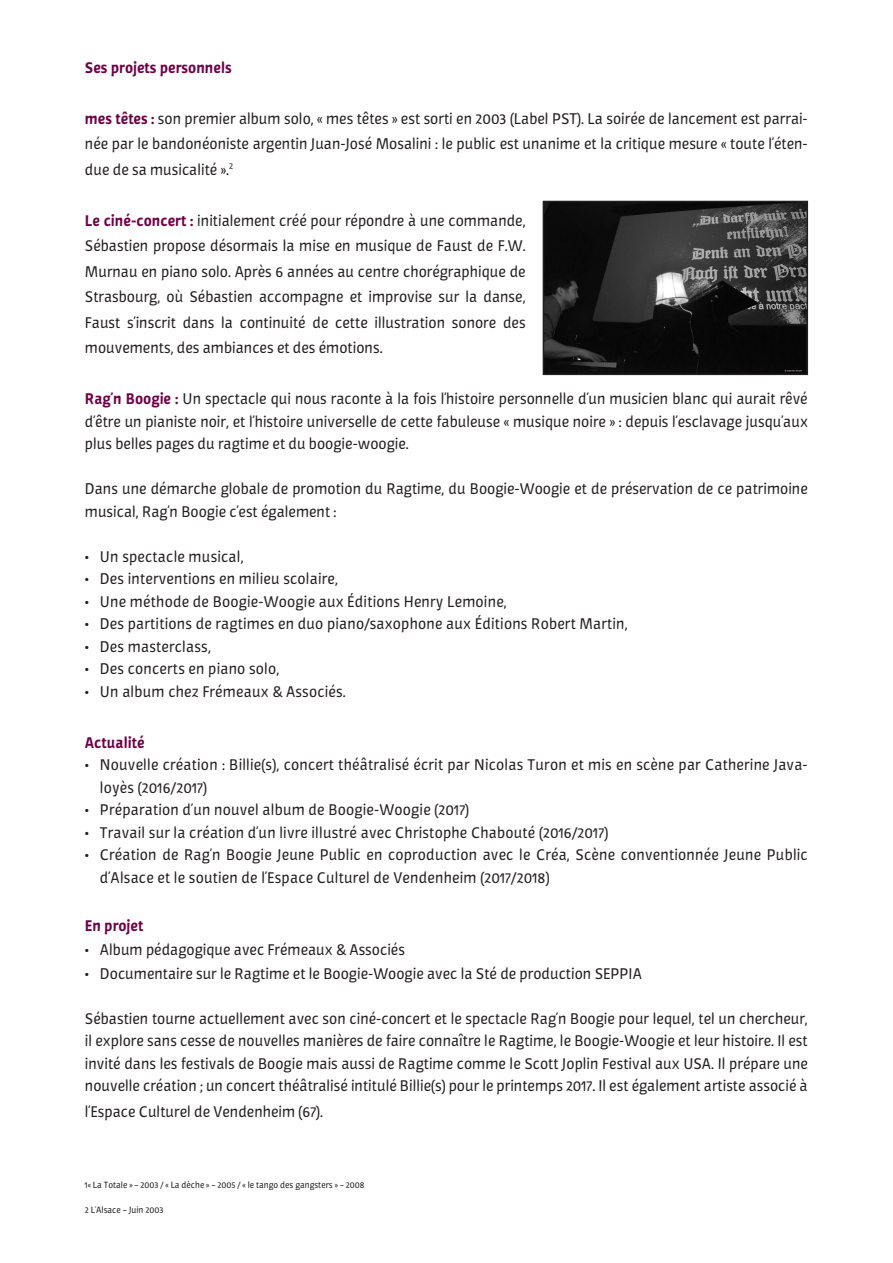
<style>
.page{position:relative;width:893px;height:1263px;background:#fff}
.page>*{position:absolute;margin:0;border:0;box-sizing:border-box;transform-origin:0 0}
.t1{font:16.5px/22.5px "Jeannot Sans";letter-spacing:.01em;color:#231f20;text-align:justify}
.t2{font:700 16.5px "Jeannot Sans";color:#700046}
.t3{font:9.6px "Jeannot Sans";color:#231f20}
.s1{font-weight:700;color:#700046}
</style>
<div class="page">
<svg style="left:542px;top:200px;width:267px;height:176px;background:#2c2c2c"></svg>
<p class="t2" style="left:85px;top:59px;width:148px">Ses projets personnels</p>
<p class="t1" style="left:85px;top:106px;width:724px;line-height:25.5px"><span class="s1">mes têtes :</span> son premier album solo, « mes têtes » est sorti en 2003 (Label PST). La soirée de lancement est parrai&shy;née par le bandonéoniste argentin Juan-José Mosalini : le public est unanime et la critique mesure « toute l’éten&shy;due de sa musicalité ».<sup>2</sup></p>
<p class="t1" style="left:85px;top:208px;width:442px;line-height:25.5px"><span class="s1">Le ciné-concert :</span> initialement créé pour répondre à une commande, Sébastien propose désormais la mise en musique de Faust de F.W.<br>Murnau en piano solo. Après 6 années au centre chorégraphique de Strasbourg, où Sébastien accompagne et improvise sur la danse, Faust s’inscrit dans la continuité de cette illustration sonore des mouvements, des ambiances et des émotions.</p>
<p class="t1" style="left:85px;top:388px;width:724px"><span class="s1">Rag’n Boogie :</span> Un spectacle qui nous raconte à la fois l’histoire personnelle d’un musicien blanc qui aurait rêvé d’être un pianiste noir, et l’histoire universelle de cette fabuleuse « musique noire » : depuis l’esclavage jusqu’aux plus belles pages du ragtime et du boogie-woogie.</p>
<p class="t1" style="left:85px;top:478px;width:724px">Dans une démarche globale de promotion du Ragtime, du Boogie-Woogie et de préservation de ce patrimoine musical, Rag’n Boogie c’est également :</p>
<p class="t1" style="left:85px;top:545px;width:160px">• Un spectacle musical,</p>
<p class="t1" style="left:85px;top:568px;width:255px">• Des interventions en milieu scolaire,</p>
<p class="t1" style="left:85px;top:590px;width:423px">• Une méthode de Boogie-Woogie aux Éditions Henry Lemoine,</p>
<p class="t1" style="left:85px;top:613px;width:544px">• Des partitions de ragtimes en duo piano/saxophone aux Éditions Robert Martin,</p>
<p class="t1" style="left:85px;top:635px;width:128px">• Des masterclass,</p>
<p class="t1" style="left:85px;top:658px;width:196px">• Des concerts en piano solo,</p>
<p class="t1" style="left:85px;top:680px;width:262px">• Un album chez Frémeaux &amp; Associés.</p>
<p class="t2" style="left:85px;top:734px;width:61px">Actualité</p>
<p class="t1" style="left:100px;top:754px;width:709px;text-indent:-15px">• Nouvelle création : Billie(s), concert théâtralisé écrit par Nicolas Turon et mis en scène par Catherine Java&shy;loyès (2016/2017)</p>
<p class="t1" style="left:85px;top:799px;width:386px">• Préparation d’un nouvel album de Boogie-Woogie (2017)</p>
<p class="t1" style="left:85px;top:821px;width:525px">• Travail sur la création d’un livre illustré avec Christophe Chabouté (2016/2017)</p>
<p class="t1" style="left:100px;top:844px;width:709px;text-indent:-15px">• Création de Rag’n Boogie Jeune Public en coproduction avec le Créa, Scène conventionnée Jeune Public d’Alsace et le soutien de l’Espace Culturel de Vendenheim (2017/2018)</p>
<p class="t2" style="left:85px;top:917px;width:60px">En projet</p>
<p class="t1" style="left:85px;top:938px;width:322px">• Album pédagogique avec Frémeaux &amp; Associés</p>
<p class="t1" style="left:85px;top:962px;width:558px">• Documentaire sur le Ragtime et le Boogie-Woogie avec la Sté de production SEPPIA</p>
<p class="t1" style="left:85px;top:1007px;width:724px">Sébastien tourne actuellement avec son ciné-concert et le spectacle Rag’n Boogie pour lequel, tel un chercheur, il explore sans cesse de nouvelles manières de faire connaître le Ragtime, le Boogie-Woogie et leur histoire. Il est invité dans les festivals de Boogie mais aussi de Ragtime comme le Scott Joplin Festival aux USA. Il prépare une nouvelle création ; un concert théâtralisé intitulé Billie(s) pour le printemps 2017. Il est également artiste associé à</p>
<p class="t1" style="left:85px;top:1100px;width:240px">l’Espace Culturel de Vendenheim (67).</p>
<p class="t3" style="left:85px;top:1180px;width:281px">1« La Totale » – 2003 / « La dèche » – 2005 / « le tango des gangsters » – 2008</p>
<p class="t3" style="left:85px;top:1205px;width:80px">2 L’Alsace – Juin 2003</p>
</div>
